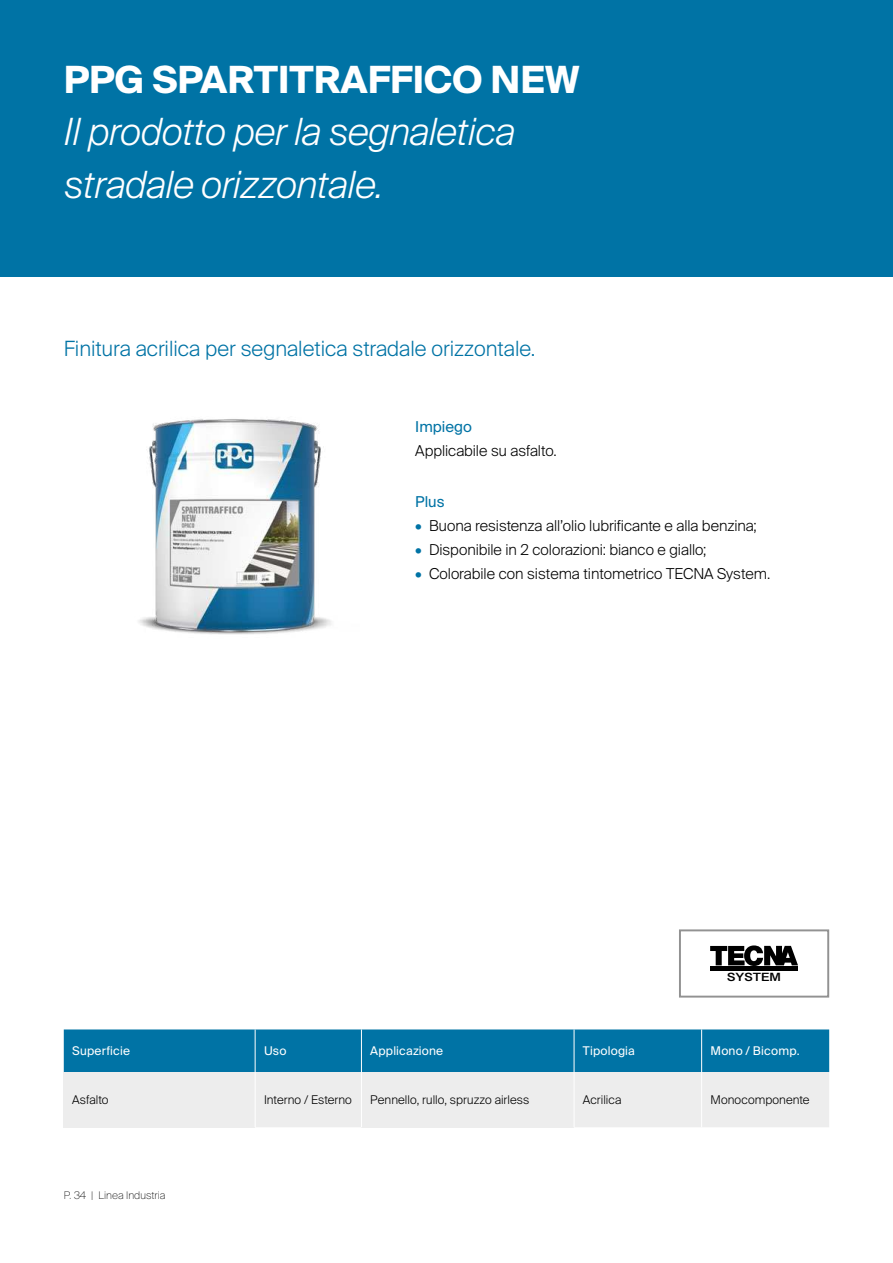
<style>
.page{position:relative;width:893px;height:1263px;background:#fff}
.page>*{position:absolute;margin:0;border:0;box-sizing:border-box;transform-origin:0 0}
.t1{font:italic 300 37.5px/52.5px "Suisse Intl";letter-spacing:-.01em;color:#fff}
.t2{font:700 37.5px "Suisse Intl";color:#fff}
.t3{font:300 21px "Suisse Intl";color:#0073a5}
.t4{font:300 15px "Suisse Intl";color:#000}
.t5{font:15px "Suisse Intl";color:#0073a5}
.t6{font:300 12px "Suisse Intl";letter-spacing:.005em;color:#000}
.t7{font:12px "Suisse Intl";letter-spacing:.015em;color:#fff}
.t8{font:700 12px "Grantha Sangam MN";color:#000;scale:1.18 1}
.t9{font:100 10.5px "Suisse Intl";color:#000}
.s1{color:#0073a5}
</style>
<div class="page">
<div style="left:0;top:0;width:893px;height:276px;background:#0073a5"></div>
<img style="left:138px;top:419px;width:193px;height:216px">
<svg style="left:64px;top:1029px;width:765px;height:98px;background:#73aec8"></svg>
<div style="left:361px;top:1072px;width:213px;height:55px;background:#ededed"></div>
<hr style="left:255px;top:1029px;width:1px;height:43px;background:#fff">
<hr style="left:255px;top:1072px;width:1px;height:55px;background:#fff">
<hr style="left:361px;top:1072px;width:1px;height:55px;background:#fff">
<hr style="left:574px;top:1072px;width:1px;height:55px;background:#fff">
<hr style="left:701px;top:1072px;width:1px;height:55px;background:#fff">
<hr style="left:361px;top:1029px;width:1px;height:43px;background:#fff">
<hr style="left:574px;top:1029px;width:1px;height:43px;background:#fff">
<hr style="left:701px;top:1029px;width:1px;height:43px;background:#fff">
<div style="left:679px;top:929px;width:150px;height:68px;background:#fff;border:2px solid #929292"></div>
<svg style="left:710px;top:945px;width:88px;height:21px"></svg>
<hr style="left:710px;top:967px;width:88px;height:4px;background:#000">
<h1 class="t2" style="left:64px;top:58px;width:517px">PPG SPARTITRAFFICO NEW</h1>
<h1 class="t1" style="left:64px;top:106px;width:453px">Il prodotto per la segnaletica stradale orizzontale.</h1>
<h2 class="t3" style="left:64px;top:337px;width:473px">Finitura acrilica per segnaletica stradale orizzontale.</h2>
<p class="t5" style="left:415px;top:418px;width:58px">Impiego</p>
<p class="t4" style="left:415px;top:442px;width:143px">Applicabile su asfalto.</p>
<p class="t5" style="left:415px;top:493px;width:31px">Plus</p>
<p class="t4" style="left:415px;top:517px;width:343px"><span class="s1">•</span> Buona resistenza all’olio lubrificante e alla benzina;</p>
<p class="t4" style="left:415px;top:541px;width:293px"><span class="s1">•</span> Disponibile in 2 colorazioni: bianco e giallo;</p>
<p class="t4" style="left:415px;top:565px;width:357px"><span class="s1">•</span> Colorabile con sistema tintometrico TECNA System.</p>
<p class="t8" style="left:727px;top:970px;width:47px">SYSTEM</p>
<p class="t7" style="left:72px;top:1044px;width:59px">Superficie</p>
<p class="t7" style="left:264px;top:1044px;width:24px">Uso</p>
<p class="t7" style="left:370px;top:1044px;width:74px">Applicazione</p>
<p class="t7" style="left:583px;top:1044px;width:53px">Tipologia</p>
<p class="t7" style="left:710px;top:1044px;width:91px">Mono / Bicomp.</p>
<p class="t6" style="left:72px;top:1093px;width:38px">Asfalto</p>
<p class="t6" style="left:264px;top:1093px;width:89px">Interno / Esterno</p>
<p class="t6" style="left:370px;top:1093px;width:161px">Pennello, rullo, spruzzo airless</p>
<p class="t6" style="left:583px;top:1093px;width:40px">Acrilica</p>
<p class="t6" style="left:710px;top:1093px;width:101px">Monocomponente</p>
<p class="t9" style="left:64px;top:1189px;width:103px">P. 34 | Linea Industria</p>
</div>
